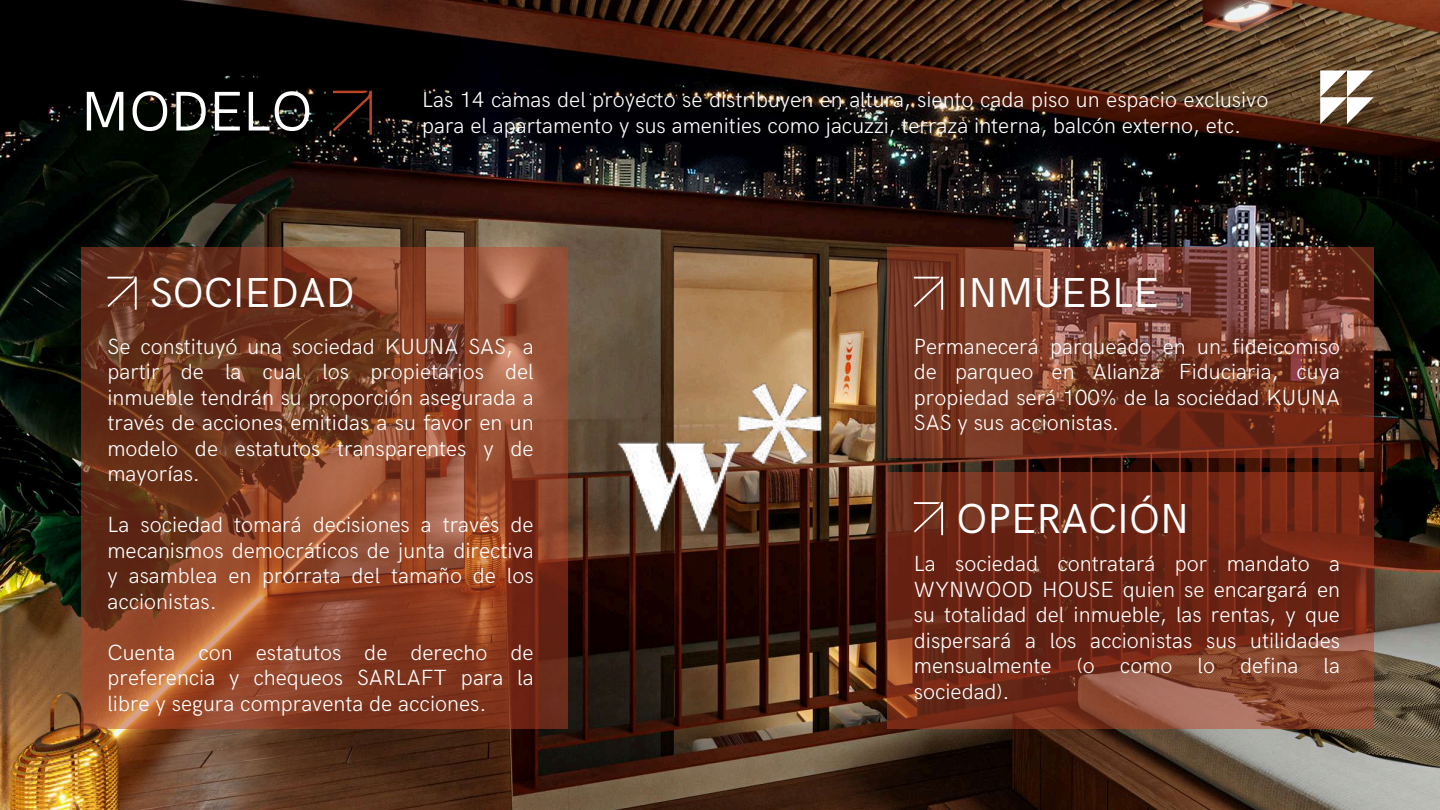
<style>
.page{position:relative;width:1440px;height:810px;background:#fff}
.page>*{position:absolute;margin:0;border:0;box-sizing:border-box;transform-origin:0 0}
.t1{font:56px "HK Grotesk";color:#fff}
.t2{font:42px "HK Grotesk";color:#fff}
.t3{font:300 22px/25.5px "HK Grotesk";color:#fff;text-align:justify}
</style>
<div class="page">
<img style="left:0;top:0;width:1440px;height:810px">
<svg style="left:1320px;top:70px;width:53px;height:54px"></svg>
<svg style="left:333px;top:91px;width:39px;height:44px;background:#220d08"></svg>
<svg style="left:81px;top:247px;width:486px;height:482px;background:#844026"></svg>
<svg style="left:107px;top:277px;width:30px;height:33px"></svg>
<svg style="left:887px;top:247px;width:487px;height:211px;background:#763626"></svg>
<svg style="left:914px;top:277px;width:29px;height:33px"></svg>
<svg style="left:887px;top:473px;width:487px;height:256px;background:#742f1c"></svg>
<svg style="left:914px;top:502px;width:29px;height:33px"></svg>
<img style="left:564px;top:302px;width:312px;height:312px">
<h1 class="t1" style="left:81px;top:80px;width:233px">MODELO</h1>
<p class="t3" style="left:422px;top:88px;width:848px">Las 14 camas del proyecto se distribuyen en altura, siento cada piso un espacio exclusivo para el apartamento y sus amenities como jacuzzi, terraza interna, balcón externo, etc.</p>
<h2 class="t2" style="left:150px;top:269px;width:206px">SOCIEDAD</h2>
<p class="t3" style="left:107px;top:335px;width:428px">Se constituyó una sociedad KUUNA SAS, a partir de la cual los propietarios del inmueble tendrán su proporción asegurada a través de acciones emitidas a su favor en un modelo de estatutos transparentes y de mayorías.</p>
<p class="t3" style="left:107px;top:513px;width:428px">La sociedad tomará decisiones a través de mecanismos democráticos de junta directiva y asamblea en prorrata del tamaño de los accionistas.</p>
<p class="t3" style="left:107px;top:641px;width:428px">Cuenta con estatutos de derecho de preferencia y chequeos SARLAFT para la libre y segura compraventa de acciones.</p>
<h2 class="t2" style="left:956px;top:269px;width:204px">INMUEBLE</h2>
<p class="t3" style="left:914px;top:335px;width:428px">Permanecerá parqueado en un fideicomiso de parqueo en Alianza Fiduciaria, cuya propiedad será 100% de la sociedad KUUNA SAS y sus accionistas.</p>
<h2 class="t2" style="left:956px;top:495px;width:234px">OPERACIÓN</h2>
<p class="t3" style="left:914px;top:552px;width:428px">La sociedad contratará por mandato a WYNWOOD HOUSE quien se encargará en su totalidad del inmueble, las rentas, y que dispersará a los accionistas sus utilidades mensualmente (o como lo defina la sociedad).</p>
</div>
